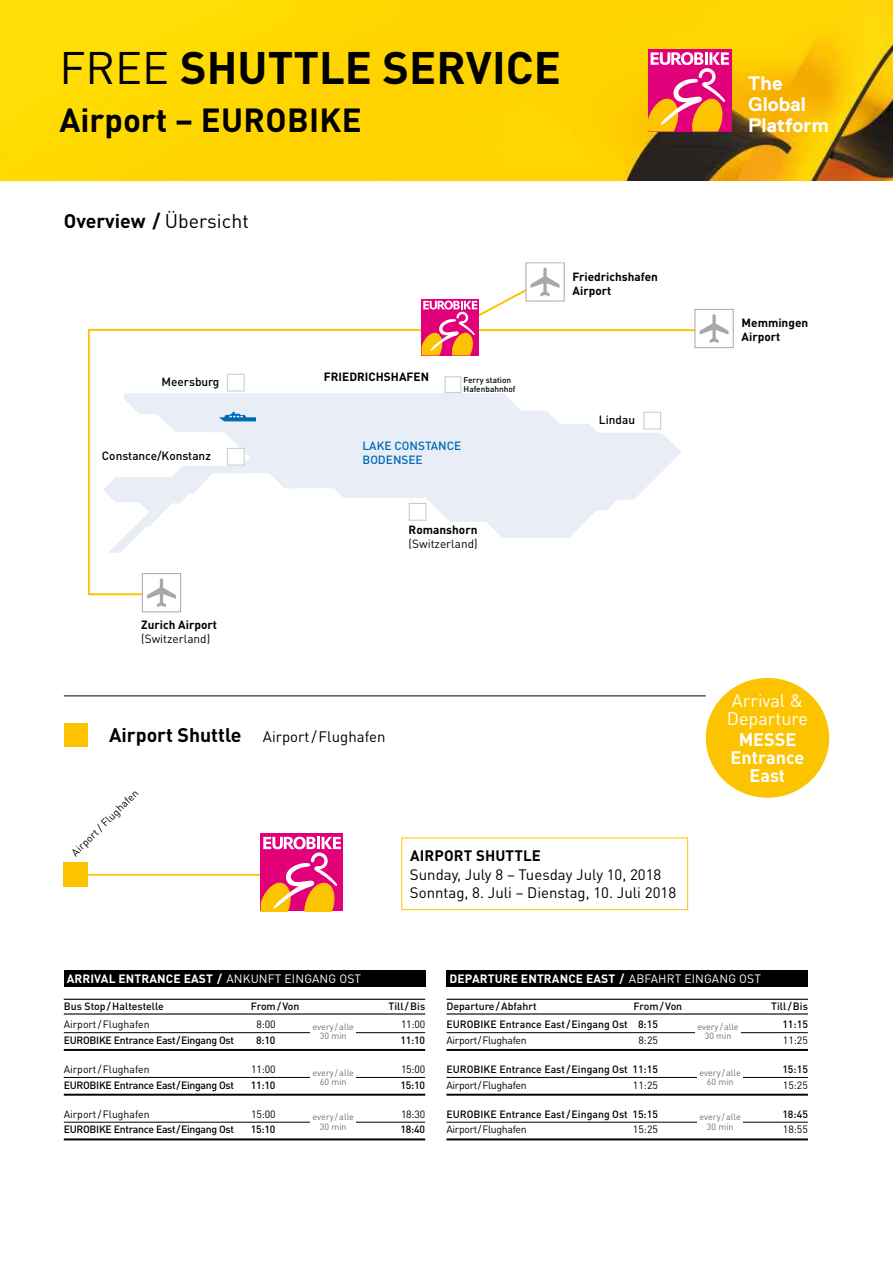
<style>
.page{position:relative;width:893px;height:1263px;background:#fff}
.page>*{position:absolute;margin:0;border:0;box-sizing:border-box;transform-origin:0 0}
.t1{font:700 45px "DIN Pro";color:#000}
.t2{font:700 33px "DIN Pro";letter-spacing:.01em;color:#000}
.t3{font:700 19.65px/20.9px "Replica Pro";color:#fff}
.t4{font:700 19.5px "DIN Pro";color:#000}
.t5{font:18px/18px "DIN Pro";color:#fff}
.t6{font:700 18px/18px "DIN Pro";color:#fff;text-align:center}
.t7{font:15px/18px "DIN Pro";color:#000}
.t8{font:700 15px "DIN Pro";letter-spacing:.01em;color:#000}
.t9{font:700 12px "DIN Pro";letter-spacing:.01em;color:#fff}
.t10{font:700 11.85px/14.2px "DIN";color:#000}
.t11{font:500 11.85px "DIN";color:#000}
.t12{font:11.85px "DIN";color:#000}
.t13{font:500 11.85px/14.2px "DIN";color:#006ab3}
.t14{font:500 10.5px "DIN Pro";letter-spacing:-.005em;color:#000}
.t15{font:10.5px "DIN Pro";letter-spacing:-.02em;color:#000}
.t16{font:500 10.5px "DIN Pro";letter-spacing:-.03em;color:#000}
.t17{font:10.5px "DIN Pro";color:#000}
.t18{font:10.35px "DIN";color:#000}
.t19{font:9px/9.8px "DIN Pro";color:#707172;text-align:center}
.t20{font:500 8.25px/8.2px "DIN";color:#000}
.s1{font-weight:400}
</style>
<div class="page">
<img style="left:0;top:0;width:296px;height:181px">
<img style="left:296px;top:0;width:597px;height:181px">
<div style="left:401px;top:837px;width:287px;height:73px;border:1px solid #fcc400"></div>
<hr style="left:80px;top:874px;width:235px;height:2px;background:#fcc400">
<div style="left:64px;top:862px;width:24px;height:25px;background:#fcc400"></div>
<svg style="left:261px;top:834px;width:82px;height:77px"></svg>
<svg style="left:261px;top:837px;width:80px;height:74px;background:#ed5d79"></svg>
<div style="left:64px;top:723px;width:24px;height:23px;background:#fcc400"></div>
<div style="left:648px;top:49px;width:83px;height:83px;background:#e2007a"></div>
<svg style="left:648px;top:52px;width:81px;height:80px"></svg>
<hr style="left:64px;top:999px;width:361px;height:1px;background:#000">
<hr style="left:64px;top:1013px;width:361px;height:1px;background:#000">
<hr style="left:64px;top:1032px;width:361px;height:1px;background:#000">
<hr style="left:64px;top:1049px;width:361px;height:2px;background:#000">
<hr style="left:64px;top:1077px;width:361px;height:1px;background:#000">
<hr style="left:64px;top:1094px;width:361px;height:2px;background:#000">
<hr style="left:64px;top:1122px;width:361px;height:1px;background:#000">
<hr style="left:64px;top:1138px;width:361px;height:2px;background:#000">
<hr style="left:446px;top:999px;width:362px;height:1px;background:#000">
<hr style="left:446px;top:1013px;width:362px;height:1px;background:#000">
<hr style="left:446px;top:1032px;width:362px;height:1px;background:#000">
<hr style="left:446px;top:1049px;width:362px;height:2px;background:#000">
<hr style="left:446px;top:1077px;width:362px;height:1px;background:#000">
<hr style="left:446px;top:1094px;width:362px;height:2px;background:#000">
<hr style="left:446px;top:1122px;width:362px;height:1px;background:#000">
<hr style="left:446px;top:1138px;width:362px;height:2px;background:#000">
<div style="left:64px;top:970px;width:361px;height:17px;background:#000"></div>
<div style="left:446px;top:970px;width:362px;height:17px;background:#000"></div>
<div style="left:310px;top:1017px;width:46px;height:28px;background:#fff"></div>
<div style="left:695px;top:1017px;width:46px;height:28px;background:#fff"></div>
<div style="left:310px;top:1063px;width:46px;height:28px;background:#fff"></div>
<div style="left:697px;top:1063px;width:46px;height:28px;background:#fff"></div>
<div style="left:310px;top:1107px;width:46px;height:29px;background:#fff"></div>
<div style="left:697px;top:1107px;width:46px;height:29px;background:#fff"></div>
<svg style="left:458px;top:430px;width:223px;height:108px;fill:#e8edf6"></svg>
<svg style="left:88px;top:328px;width:370px;height:268px"></svg>
<svg style="left:444px;top:376px;width:218px;height:54px"></svg>
<div style="left:227px;top:448px;width:17px;height:17px;background:#fff"></div>
<div style="left:227px;top:448px;width:18px;height:18px;border:1px solid #c6c7c8"></div>
<div style="left:227px;top:374px;width:17px;height:17px;background:#fff"></div>
<div style="left:227px;top:374px;width:18px;height:17px;border:1px solid #c6c7c8"></div>
<div style="left:409px;top:503px;width:17px;height:17px;background:#fff"></div>
<div style="left:409px;top:503px;width:17px;height:18px;border:1px solid #c6c7c8"></div>
<div style="left:142px;top:574px;width:39px;height:38px;background:#fff"></div>
<div style="left:142px;top:573px;width:39px;height:39px;border:1px solid #a7a8aa"></div>
<svg style="left:147px;top:578px;width:29px;height:29px"></svg>
<div style="left:694px;top:309px;width:40px;height:39px;background:#fff;border:1px solid #a7a8aa"></div>
<div style="left:525px;top:262px;width:40px;height:39px;border:1px solid #a7a8aa"></div>
<div style="left:324px;top:372px;width:90px;height:10px;background:#fff"></div>
<svg style="left:421px;top:267px;width:308px;height:88px"></svg>
<hr style="left:64px;top:695px;width:642px;height:2px;background:#58585a">
<div style="left:706px;top:678px;width:123px;height:120px;background:#fcc400;border-radius:50%"></div>
<h1 class="t1" style="left:59px;top:37px;width:503px"><span class="s1">FREE</span> SHUTTLE SERVICE</h1>
<h2 class="t2" style="left:59px;top:97px;width:304px">Airport – EUROBIKE</h2>
<h3 class="t4" style="left:64px;top:207px;width:187px">Overview / <span class="s1">Übersicht</span></h3>
<p class="t11" style="left:162px;top:374px;width:59px">Meersburg</p>
<p class="t11" style="left:102px;top:448px;width:110px">Constance/Konstanz</p>
<p class="t10" style="left:141px;top:617px;width:77px">Zurich Airport</p>
<p class="t12" style="left:141px;top:632px;width:70px">(Switzerland)</p>
<p class="t10" style="left:324px;top:369px;width:107px">FRIEDRICHSHAFEN</p>
<p class="t20" style="left:464px;top:376px;width:54px">Ferry station<br>Hafenbahnhof</p>
<p class="t13" style="left:362px;top:438px;width:100px">LAKE CONSTANCE<br>BODENSEE</p>
<p class="t10" style="left:409px;top:522px;width:70px">Romanshorn</p>
<p class="t12" style="left:409px;top:536px;width:70px">(Switzerland)</p>
<p class="t10" style="left:572px;top:269px;width:87px">Friedrichshafen<br>Airport</p>
<p class="t11" style="left:599px;top:412px;width:38px">Lindau</p>
<h3 class="t4" style="left:109px;top:722px;width:134px">Airport Shuttle</h3>
<p class="t18" style="left:69px;top:850px;width:91px;rotate:-45deg">Airport / Flughafen</p>
<h3 class="t7" style="left:263px;top:727px;width:124px">Airport/Flughafen</h3>
<h3 class="t8" style="left:410px;top:845px;width:132px">AIRPORT SHUTTLE</h3>
<h3 class="t7" style="left:410px;top:865px;width:268px">Sunday, July 8 – Tuesday July 10, 2018<br>Sonntag, 8. Juli – Dienstag, 10. Juli 2018</h3>
<h3 class="t3" style="left:748px;top:73px;width:82px">The<br>Global<br>Platform</h3>
<p class="t10" style="left:742px;top:315px;width:68px">Memmingen<br>Airport</p>
<h3 class="t5" style="left:727px;top:691px;width:83px">Arrival &amp;<br>Departure</h3>
<h3 class="t6" style="left:731px;top:730px;width:75px">MESSE<br>Entrance<br>East</h3>
<p class="t9" style="left:67px;top:971px;width:296px">ARRIVAL ENTRANCE EAST / <span class="s1">ANKUNFT EINGANG OST</span></p>
<p class="t9" style="left:449px;top:971px;width:313px">DEPARTURE ENTRANCE EAST / <span class="s1">ABFAHRT EINGANG OST</span></p>
<p class="t19" style="left:313px;top:1021px;width:43px">every /alle<br>30 min</p>
<p class="t19" style="left:697px;top:1021px;width:43px">every /alle<br>30 min</p>
<p class="t19" style="left:313px;top:1067px;width:43px">every /alle<br>60 min</p>
<p class="t19" style="left:700px;top:1067px;width:43px">every /alle<br>60 min</p>
<p class="t19" style="left:313px;top:1111px;width:43px">every /alle<br>30 min</p>
<p class="t19" style="left:700px;top:1111px;width:43px">every /alle<br>30 min</p>
<p class="t14" style="left:64px;top:999px;width:102px">Bus Stop/Haltestelle</p>
<p class="t14" style="left:251px;top:999px;width:50px">From/Von</p>
<p class="t14" style="left:388px;top:999px;width:38px">Till/Bis</p>
<p class="t17" style="left:64px;top:1017px;width:87px">Airport/Flughafen</p>
<p class="t15" style="left:257px;top:1017px;width:20px">8:00</p>
<p class="t15" style="left:401px;top:1017px;width:26px">11:00</p>
<p class="t16" style="left:64px;top:1033px;width:172px">EUROBIKE Entrance East/Eingang Ost</p>
<p class="t14" style="left:256px;top:1033px;width:21px">8:10</p>
<p class="t14" style="left:400px;top:1033px;width:26px">11:10</p>
<p class="t17" style="left:64px;top:1062px;width:87px">Airport/Flughafen</p>
<p class="t15" style="left:251px;top:1062px;width:26px">11:00</p>
<p class="t15" style="left:401px;top:1062px;width:26px">15:00</p>
<p class="t16" style="left:64px;top:1078px;width:172px">EUROBIKE Entrance East/Eingang Ost</p>
<p class="t14" style="left:251px;top:1078px;width:26px">11:10</p>
<p class="t14" style="left:400px;top:1078px;width:26px">15:10</p>
<p class="t17" style="left:64px;top:1107px;width:87px">Airport/Flughafen</p>
<p class="t15" style="left:251px;top:1107px;width:26px">15:00</p>
<p class="t15" style="left:401px;top:1107px;width:26px">18:30</p>
<p class="t16" style="left:64px;top:1122px;width:172px">EUROBIKE Entrance East/Eingang Ost</p>
<p class="t14" style="left:251px;top:1122px;width:26px">15:10</p>
<p class="t14" style="left:400px;top:1122px;width:26px">18:40</p>
<p class="t14" style="left:446px;top:999px;width:92px">Departure/Abfahrt</p>
<p class="t14" style="left:634px;top:999px;width:50px">From/Von</p>
<p class="t14" style="left:771px;top:999px;width:38px">Till/Bis</p>
<p class="t14" style="left:446px;top:1017px;width:213px">EUROBIKE Entrance East/Eingang Ost 8:15</p>
<p class="t14" style="left:782px;top:1017px;width:27px">11:15</p>
<p class="t15" style="left:446px;top:1033px;width:82px">Airport/Flughafen</p>
<p class="t15" style="left:638px;top:1033px;width:21px">8:25</p>
<p class="t15" style="left:783px;top:1033px;width:27px">11:25</p>
<p class="t14" style="left:446px;top:1062px;width:213px">EUROBIKE Entrance East/Eingang Ost 11:15</p>
<p class="t14" style="left:782px;top:1062px;width:27px">15:15</p>
<p class="t15" style="left:446px;top:1078px;width:82px">Airport/Flughafen</p>
<p class="t15" style="left:633px;top:1078px;width:27px">11:25</p>
<p class="t15" style="left:783px;top:1078px;width:27px">15:25</p>
<p class="t14" style="left:446px;top:1107px;width:213px">EUROBIKE Entrance East/Eingang Ost 15:15</p>
<p class="t14" style="left:782px;top:1107px;width:27px">18:45</p>
<p class="t15" style="left:446px;top:1122px;width:82px">Airport/Flughafen</p>
<p class="t15" style="left:633px;top:1122px;width:27px">15:25</p>
<p class="t15" style="left:783px;top:1122px;width:27px">18:55</p>
</div>
